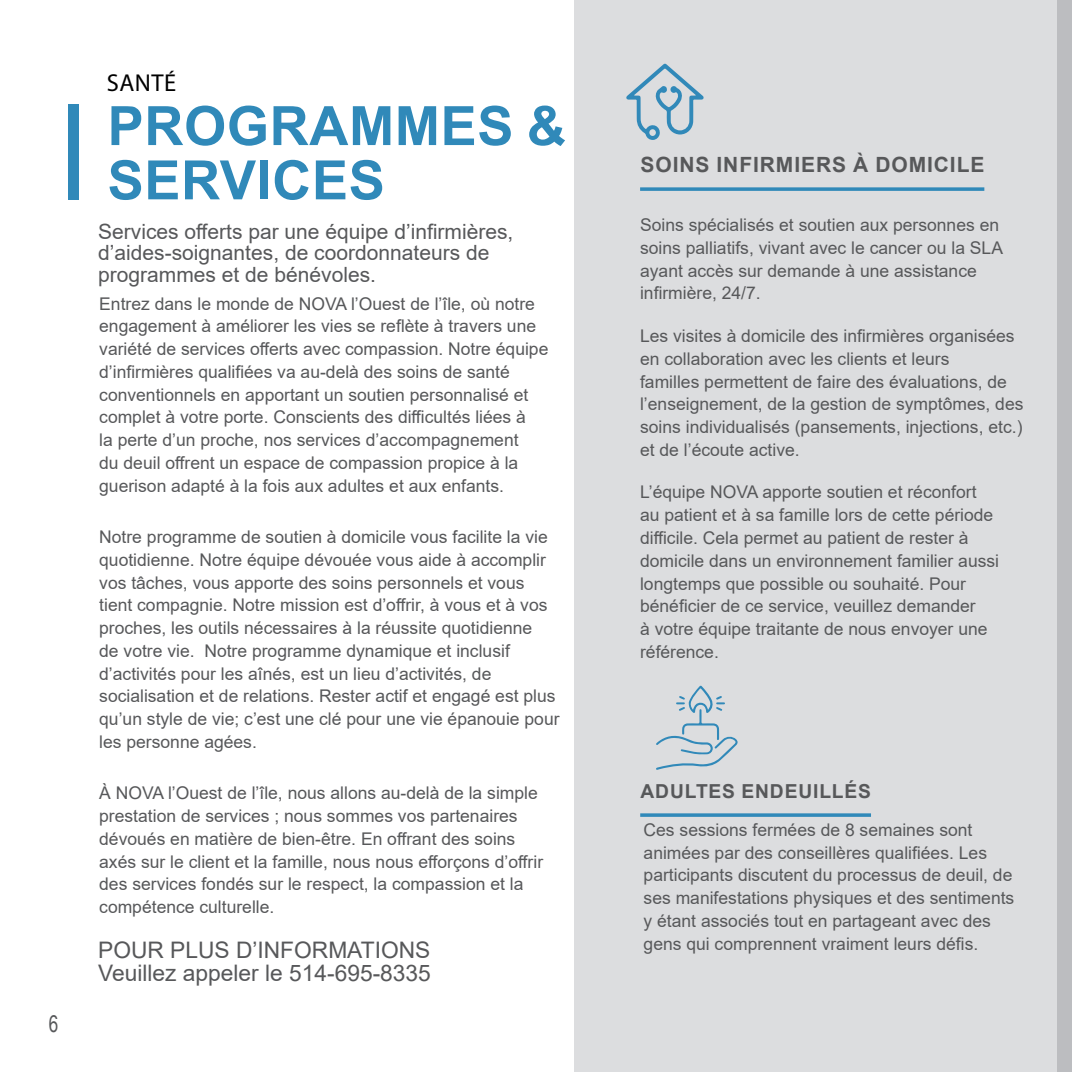
<style>
.page{position:relative;width:1072px;height:1072px;background:#fff}
.page>*{position:absolute;margin:0;border:0;box-sizing:border-box;transform-origin:0 0}
.BODY_TITTLE{font:700 54.25px/54.2px "Arial";letter-spacing:.01em;color:#3089b9}
.Simply_Headline{font:24.5px "Myriad Pro";letter-spacing:.02em;color:#000}
.CC{font:23.1px "Arial Narrow";color:#57585a;scale:.91 1}
.body_text{font:22.75px/22.8px "Arial";color:#57585a}
.body_text-2{font:21px/21px "Arial";color:#57585a}
.SUBHEADER{font:700 21px "Arial";letter-spacing:.045em;color:#57585a}
.SUBHEADER-2{font:700 19.25px "Arial";letter-spacing:.045em;color:#57585a}
.body_text-3{font:17.5px/22.8px "Arial";color:#57585a}
</style>
<div class="page">
<div style="left:574px;top:0;width:497px;height:1071px;background:#dcdddf"></div>
<div style="left:1057px;top:0;width:14px;height:1071px;background:#bcbdc0"></div>
<div style="left:69px;top:104px;width:10px;height:96px;background:#3089b9"></div>
<svg style="left:626px;top:63px;width:77px;height:77px"></svg>
<svg style="left:656px;top:685px;width:82px;height:84px"></svg>
<svg style="left:640px;top:187px;width:344px;height:4px"></svg>
<hr style="left:640px;top:813px;width:231px;height:3px;background:#3089b9">
<p class="CC" style="left:49px;top:1007px;width:12px">6</p>
<p class="Simply_Headline" style="left:107px;top:67px;width:71px">SANTÉ</p>
<p class="BODY_TITTLE" style="left:108px;top:99px;width:460px">PROGRAMMES &amp;<br>SERVICES</p>
<p class="body_text-2" style="left:98px;top:221px;width:417px">Services offerts par une équipe d’infirmières, d’aides-soignantes, de coordonnateurs de programmes et de bénévoles.</p>
<p class="body_text-3" style="left:99px;top:292px;width:450px">Entrez dans le monde de NOVA l’Ouest de l’île, où notre engagement à améliorer les vies se reflète à travers une variété de services offerts avec compassion. Notre équipe d’infirmières qualifiées va au-delà des soins de santé conventionnels en apportant un soutien personnalisé et complet à votre porte. Conscients des difficultés liées à<br>la perte d’un proche, nos services d’accompagnement<br>du deuil offrent un espace de compassion propice à la guerison adapté à la fois aux adultes et aux enfants.</p>
<p class="body_text-3" style="left:99px;top:525px;width:462px">Notre programme de soutien à domicile vous facilite la vie quotidienne. Notre équipe dévouée vous aide à accomplir vos tâches, vous apporte des soins personnels et vous tient compagnie. Notre mission est d’offrir, à vous et à vos proches, les outils nécessaires à la réussite quotidienne<br>de votre vie. Notre programme dynamique et inclusif d’activités pour les aînés, est un lieu d’activités, de socialisation et de relations. Rester actif et engagé est plus qu’un style de vie; c’est une clé pour une vie épanouie pour les personne agées.</p>
<p class="body_text-3" style="left:99px;top:781px;width:445px">À NOVA l’Ouest de l’île, nous allons au-delà de la simple prestation de services ; nous sommes vos partenaires dévoués en matière de bien-être. En offrant des soins axés sur le client et la famille, nous nous efforçons d’offrir des services fondés sur le respect, la compassion et la compétence culturelle.</p>
<p class="body_text" style="left:98px;top:938px;width:334px">POUR PLUS D’INFORMATIONS<br>Veuillez appeler le 514-695-8335</p>
<p class="SUBHEADER" style="left:640px;top:150px;width:345px">SOINS INFIRMIERS À DOMICILE</p>
<p class="body_text-3" style="left:640px;top:213px;width:364px">Soins spécialisés et soutien aux personnes en soins palliatifs, vivant avec le cancer ou la SLA ayant accès sur demande à une assistance infirmière, 24/7.</p>
<p class="body_text-3" style="left:640px;top:324px;width:385px">Les visites à domicile des infirmières organisées en collaboration avec les clients et leurs<br>familles permettent de faire des évaluations, de l’enseignement, de la gestion de symptômes, des soins individualisés (pansements, injections, etc.) et de l’écoute active.</p>
<p class="body_text-3" style="left:640px;top:481px;width:360px">L’équipe NOVA apporte soutien et réconfort au patient et à sa famille lors de cette période difficile. Cela permet au patient de rester à domicile dans un environnement familier aussi longtemps que possible ou souhaité. Pour bénéficier de ce service, veuillez demander<br>à votre équipe traitante de nous envoyer une référence.</p>
<p class="SUBHEADER-2" style="left:640px;top:778px;width:232px">ADULTES ENDEUILLÉS</p>
<p class="body_text-3" style="left:643px;top:818px;width:372px">Ces sessions fermées de 8 semaines sont animées par des conseillères qualifiées. Les participants discutent du processus de deuil, de ses manifestations physiques et des sentiments y étant associés tout en partageant avec des gens qui comprennent vraiment leurs défis.</p>
</div>
